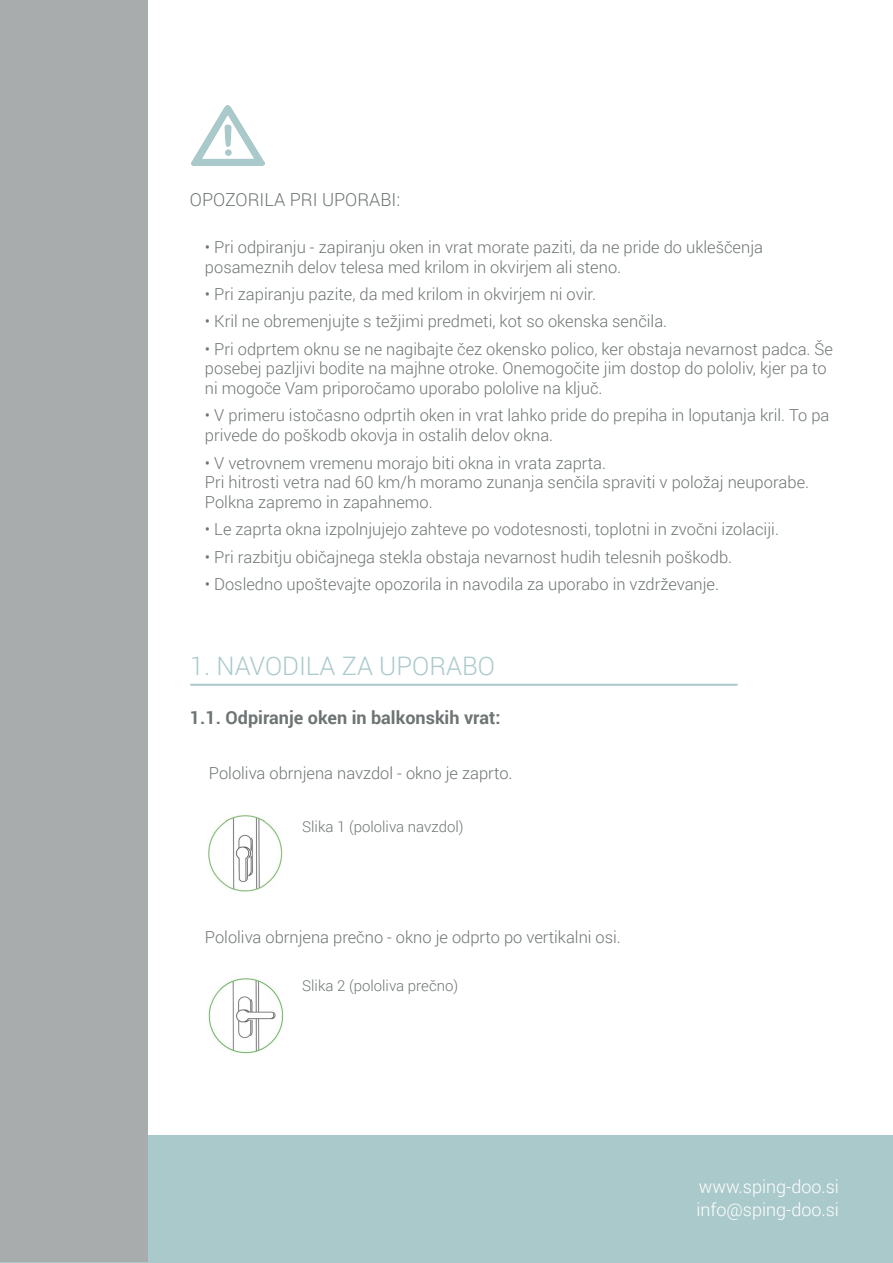
<style>
.page{position:relative;width:893px;height:1263px;background:#fff}
.page>*{position:absolute;margin:0;border:0;box-sizing:border-box;transform-origin:0 0}
.t1{font:300 25.5px "Roboto";color:#aac9cb}
.t2{font:700 18px "Roboto";color:#6e7474}
.t3{font:300 18px/22.5px "Roboto";color:#fff}
.t4{font:300 18px "Roboto";color:#6e7474}
.t5{font:300 16.5px/19.8px "Roboto";color:#6e7474}
.t6{font:300 15px "Roboto";color:#6e7474}
</style>
<div class="page">
<div style="left:0;top:1135px;width:892px;height:128px;background:#aac9cb"></div>
<div style="left:0;top:1px;width:147px;height:1261px;background:#a8acac"></div>
<img style="left:208px;top:815px;width:75px;height:77px">
<img style="left:208px;top:978px;width:76px;height:76px">
<img style="left:191px;top:105px;width:73px;height:61px">
<hr style="left:191px;top:684px;width:546px;height:1px;background:#aac9cb">
<p class="t4" style="left:190px;top:187px;width:212px">OPOZORILA PRI UPORABI:</p>
<p class="t5" style="left:205px;top:236px;width:560px">• Pri odpiranju - zapiranju oken in vrat morate paziti, da ne pride do ukleščenja posameznih delov telesa med krilom in okvirjem ali steno.</p>
<p class="t5" style="left:205px;top:284px;width:393px">• Pri zapiranju pazite, da med krilom in okvirjem ni ovir.</p>
<p class="t5" style="left:205px;top:311px;width:464px">• Kril ne obremenjujte s težjimi predmeti, kot so okenska senčila.</p>
<p class="t5" style="left:205px;top:338px;width:629px">• Pri odprtem oknu se ne nagibajte čez okensko polico, ker obstaja nevarnost padca. Še posebej pazljivi bodite na majhne otroke. Onemogočite jim dostop do pololiv, kjer pa to ni mogoče Vam priporočamo uporabo pololive na ključ.</p>
<p class="t5" style="left:205px;top:405px;width:626px">• V primeru istočasno odprtih oken in vrat lahko pride do prepiha in loputanja kril. To pa privede do poškodb okovja in ostalih delov okna.</p>
<p class="t5" style="left:205px;top:452px;width:606px">• V vetrovnem vremenu morajo biti okna in vrata zaprta.<br>Pri hitrosti vetra nad 60 km/h moramo zunanja senčila spraviti v položaj neuporabe.<br>Polkna zapremo in zapahnemo.</p>
<p class="t5" style="left:205px;top:519px;width:575px">• Le zaprta okna izpolnjujejo zahteve po vodotesnosti, toplotni in zvočni izolaciji.</p>
<p class="t5" style="left:205px;top:546px;width:529px">• Pri razbitju običajnega stekla obstaja nevarnost hudih telesnih poškodb.</p>
<p class="t5" style="left:205px;top:574px;width:516px">• Dosledno upoštevajte opozorila in navodila za uporabo in vzdrževanje.</p>
<h1 class="t1" style="left:190px;top:648px;width:307px">1. NAVODILA ZA UPORABO</h1>
<p class="t2" style="left:190px;top:705px;width:312px">1.1. Odpiranje oken in balkonskih vrat:</p>
<p class="t5" style="left:209px;top:762px;width:305px">Pololiva obrnjena navzdol - okno je zaprto.</p>
<p class="t6" style="left:302px;top:816px;width:163px">Slika 1 (pololiva navzdol)</p>
<p class="t5" style="left:205px;top:926px;width:417px">Pololiva obrnjena prečno - okno je odprto po vertikalni osi.</p>
<p class="t6" style="left:302px;top:975px;width:158px">Slika 2 (pololiva prečno)</p>
<p class="t3" style="left:696px;top:1175px;width:144px">www.sping-doo.si info@sping-doo.si</p>
</div>
